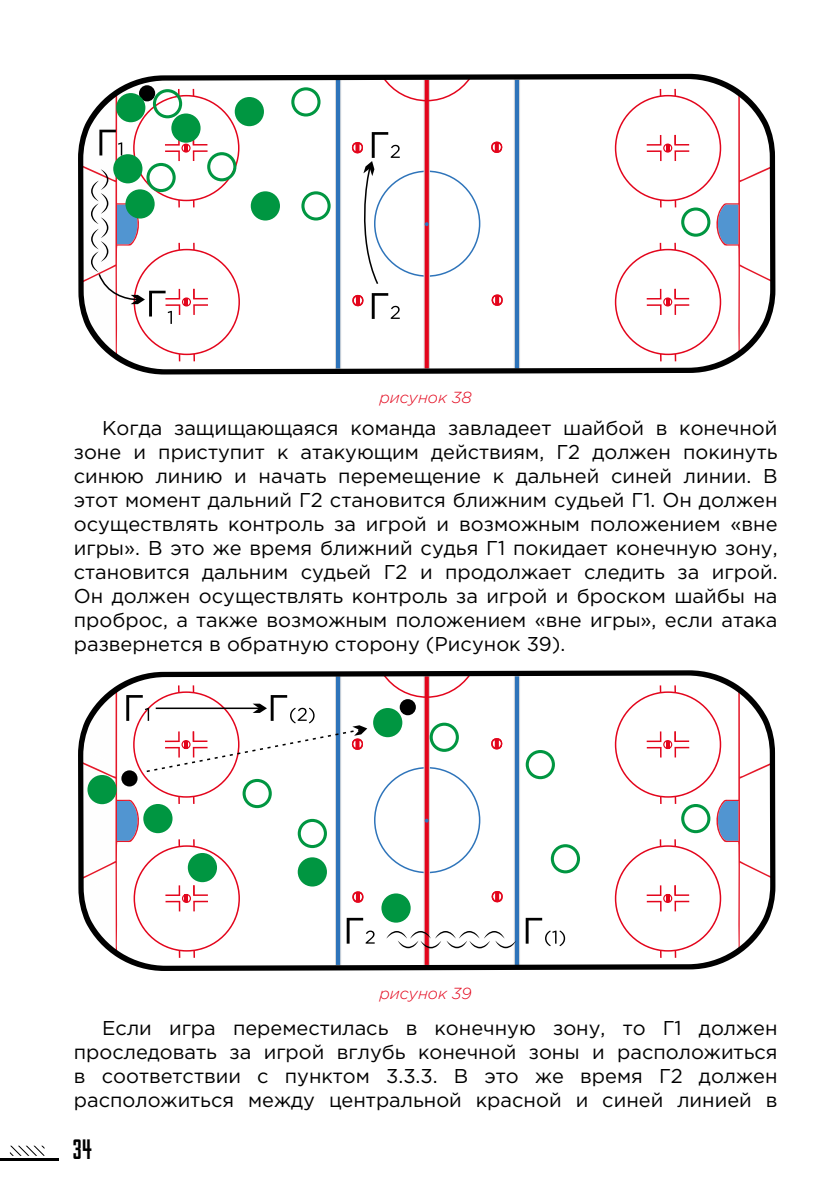
<style>
.page{position:relative;width:840px;height:1191px;background:#fff}
.page>*{position:absolute;margin:0;border:0;box-sizing:border-box;transform-origin:0 0}
.t1{font:28px "AA Duke Fill";color:#000}
.t2{font:20px/24px "Gotham Pro";color:#000;text-align:justify}
.t3{font:italic 300 16px "Gotham Pro";color:#e3051b}
</style>
<div class="page">
<svg style="left:10px;top:1145px;width:34px;height:10px"></svg>
<hr style="left:0;top:1158px;width:59px;height:2px;background:#000">
<svg style="left:78px;top:74px;width:697px;height:300px"></svg>
<div style="left:139px;top:85px;width:16px;height:16px;border:3px solid #000;border-radius:50%"></div>
<div style="left:680px;top:207px;width:30px;height:30px;border:3px solid #009641;border-radius:50%"></div>
<div style="left:301px;top:191px;width:29px;height:29px;border:3px solid #009641;border-radius:50%"></div>
<svg style="left:371px;top:293px;width:28px;height:26px"></svg>
<svg style="left:350px;top:132px;width:130px;height:154px"></svg>
<svg style="left:83px;top:86px;width:239px;height:275px"></svg>
<svg style="left:78px;top:670px;width:697px;height:301px"></svg>
<div style="left:680px;top:804px;width:30px;height:29px;border:3px solid #009641;border-radius:50%"></div>
<div style="left:550px;top:844px;width:29px;height:29px;border:3px solid #009641;border-radius:50%"></div>
<svg style="left:83px;top:674px;width:482px;height:284px"></svg>
<p class="t3" style="left:379px;top:388px;width:94px">рисунок 38</p>
<p class="t2" style="left:74px;top:416px;width:704px;text-indent:28px">Когда защищающаяся команда завладеет шайбой в конечной зоне и приступит к атакующим действиям, Г2 должен покинуть синюю линию и начать перемещение к дальней синей линии. В этот момент дальний Г2 становится ближним судьей Г1. Он должен осуществлять контроль за игрой и возможным положением «вне игры». В это же время ближний судья Г1 покидает конечную зону, становится дальним судьей Г2 и продолжает следить за игрой.<br>Он должен осуществлять контроль за игрой и броском шайбы на проброс, а также возможным положением «вне игры», если атака развернется в обратную сторону (Рисунок 39).</p>
<p class="t3" style="left:379px;top:984px;width:94px">рисунок 39</p>
<p class="t2" style="left:74px;top:1016px;width:704px;text-indent:28px">Если игра переместилась в конечную зону, то Г1 должен проследовать за игрой вглубь конечной зоны и расположиться в соответствии с пунктом 3.3.3. В это же время Г2 должен расположиться между центральной красной и синей линией в</p>
<h1 class="t1" style="left:73px;top:1133px;width:20px">34</h1>
</div>
